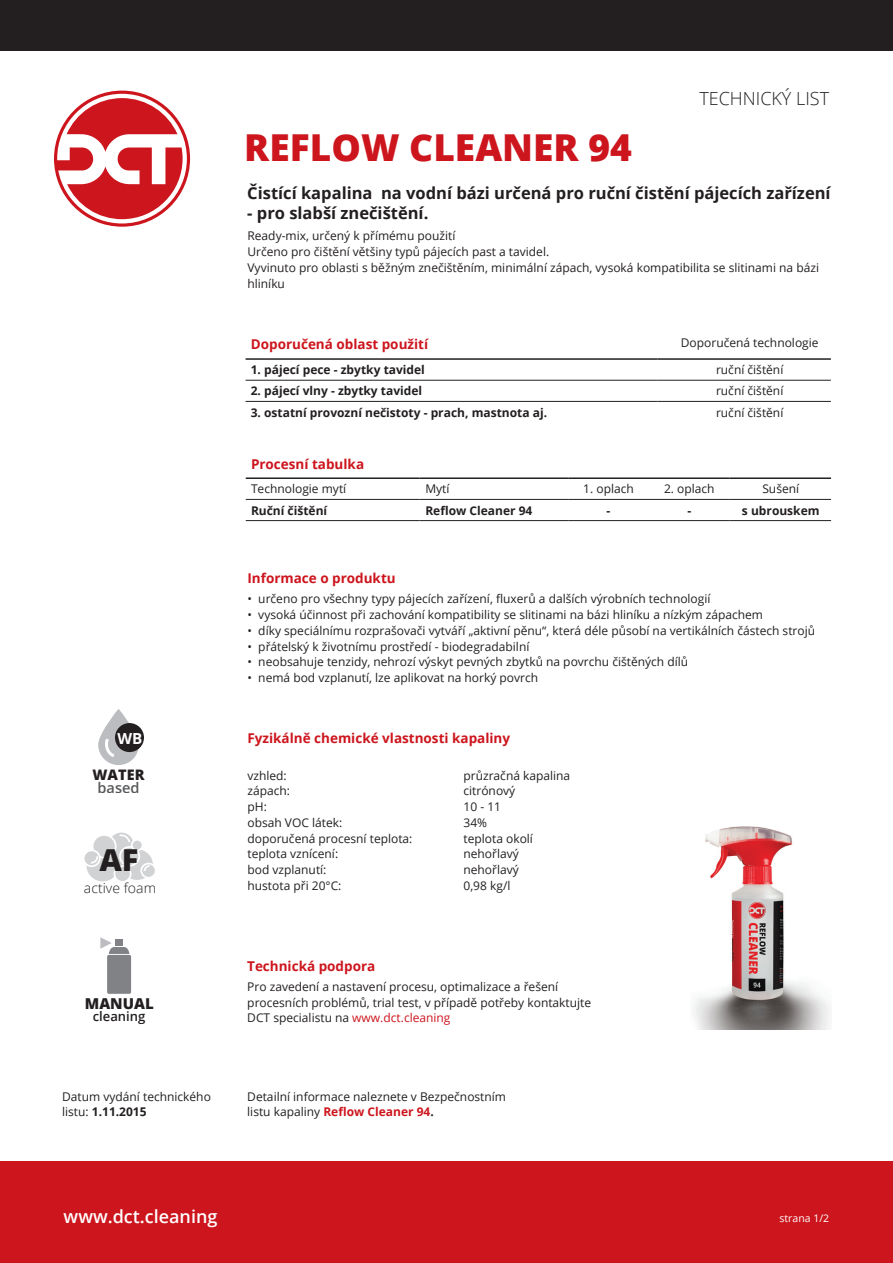
<style>
.page{position:relative;width:893px;height:1263px;background:#fff}
.page>*{position:absolute;margin:0;border:0;box-sizing:border-box;transform-origin:0 0}
.t1{font:800 37.2px "Open Sans";color:#cd151d}
.t2{font:800 30.3px "Open Sans";color:#231f20}
.t3{font:600 18px "Open Sans";color:#fff}
.t4{font:300 18px "Open Sans";color:#231f20}
.t5{font:700 16.5px "Open Sans";color:#231f20}
.t6{font:700 15.3px "Open Sans";color:#fff}
.t7{font:800 15px "Open Sans";color:#231f20}
.t8{font:800 14.55px "Open Sans";color:#231f20}
.t9{font:600 14.55px "Open Sans";color:#57585a}
.t10{font:300 13.8px "Open Sans";color:#231f20}
.t11{font:700 13.5px "Open Sans";color:#cd151d}
.t12{font:600 13.05px "Open Sans";color:#231f20}
.t13{font:12px/15.8px "Open Sans";color:#231f20}
.t14{font:700 12px "Open Sans";color:#231f20}
.t15{font:10.5px "Open Sans";color:#fff}
.s1{color:#cd151d}
.s2{font-weight:700}
.s3{font-weight:700;color:#cd151d}
</style>
<div class="page">
<div style="left:0;top:1162px;width:893px;height:101px;background:#cd151d"></div>
<div style="left:0;top:0;width:893px;height:50px;background:#231f20"></div>
<hr style="left:246px;top:358px;width:411px;height:2px;background:#231f20">
<hr style="left:657px;top:358px;width:174px;height:2px;background:#231f20">
<hr style="left:246px;top:380px;width:411px;height:1px;background:#231f20">
<hr style="left:657px;top:380px;width:174px;height:1px;background:#231f20">
<hr style="left:246px;top:401px;width:411px;height:1px;background:#231f20">
<hr style="left:657px;top:401px;width:174px;height:1px;background:#231f20">
<hr style="left:246px;top:477px;width:173px;height:2px;background:#231f20">
<hr style="left:419px;top:477px;width:149px;height:2px;background:#231f20">
<hr style="left:568px;top:477px;width:81px;height:2px;background:#231f20">
<hr style="left:649px;top:477px;width:81px;height:2px;background:#231f20">
<hr style="left:730px;top:477px;width:101px;height:2px;background:#231f20">
<hr style="left:246px;top:499px;width:173px;height:1px;background:#231f20">
<hr style="left:419px;top:499px;width:149px;height:1px;background:#231f20">
<hr style="left:568px;top:499px;width:81px;height:1px;background:#231f20">
<hr style="left:649px;top:499px;width:81px;height:1px;background:#231f20">
<hr style="left:730px;top:499px;width:101px;height:1px;background:#231f20">
<hr style="left:246px;top:520px;width:173px;height:1px;background:#231f20">
<hr style="left:419px;top:520px;width:149px;height:1px;background:#231f20">
<hr style="left:568px;top:520px;width:81px;height:1px;background:#231f20">
<hr style="left:649px;top:520px;width:81px;height:1px;background:#231f20">
<hr style="left:730px;top:520px;width:101px;height:1px;background:#231f20">
<svg style="left:99px;top:711px;width:39px;height:53px"></svg>
<div style="left:98px;top:710px;width:41px;height:55px;border:2px solid #bcbdc0;border-radius:19px"></div>
<svg style="left:104px;top:738px;width:11px;height:20px"></svg>
<div style="left:115px;top:723px;width:29px;height:29px;background:#231f20;border-radius:50%"></div>
<img style="left:694px;top:826px;width:136px;height:203px">
<svg style="left:54px;top:91px;width:136px;height:136px"></svg>
<svg style="left:84px;top:832px;width:71px;height:50px"></svg>
<svg style="left:100px;top:937px;width:31px;height:57px"></svg>
<h1 class="t1" style="left:244px;top:119px;width:389px">REFLOW CLEANER 94</h1>
<h3 class="t4" style="left:699px;top:86px;width:131px">TECHNICKÝ LIST</h3>
<h3 class="t5" style="left:247px;top:181px;width:585px">Čistící kapalina na vodní bázi určená pro ruční čistění pájecích zařízení</h3>
<h3 class="t5" style="left:247px;top:201px;width:183px">- pro slabší znečištění.</h3>
<p class="t13" style="left:247px;top:228px;width:573px">Ready-mix, určený k přímému použití<br>Určeno pro čištění většiny typů pájecích past a tavidel.<br>Vyvinuto pro oblasti s běžným znečištěním, minimální zápach, vysoká kompatibilita se slitinami na bázi hliníku</p>
<p class="t11" style="left:251px;top:334px;width:179px">Doporučená oblast použití</p>
<p class="t13" style="left:681px;top:335px;width:139px">Doporučená technologie</p>
<p class="t14" style="left:251px;top:361px;width:176px">1. pájecí pece - zbytky tavidel</p>
<p class="t13" style="left:716px;top:362px;width:69px">ruční čištění</p>
<p class="t14" style="left:251px;top:383px;width:173px">2. pájecí vlny - zbytky tavidel</p>
<p class="t13" style="left:716px;top:383px;width:69px">ruční čištění</p>
<p class="t14" style="left:251px;top:404px;width:298px">3. ostatní provozní nečistoty - prach, mastnota aj.</p>
<p class="t13" style="left:716px;top:404px;width:69px">ruční čištění</p>
<p class="t11" style="left:251px;top:454px;width:115px">Procesní tabulka</p>
<p class="t13" style="left:251px;top:481px;width:97px">Technologie mytí</p>
<p class="t13" style="left:425px;top:481px;width:26px">Mytí</p>
<p class="t13" style="left:583px;top:481px;width:52px">1. oplach</p>
<p class="t13" style="left:664px;top:481px;width:52px">2. oplach</p>
<p class="t13" style="left:762px;top:481px;width:38px">Sušení</p>
<p class="t14" style="left:251px;top:502px;width:78px">Ruční čištění</p>
<p class="t14" style="left:425px;top:502px;width:109px">Reflow Cleaner 94</p>
<p class="t14" style="left:607px;top:502px;width:5px">-</p>
<p class="t14" style="left:687px;top:502px;width:5px">-</p>
<p class="t14" style="left:742px;top:502px;width:79px">s ubrouskem</p>
<p class="t11" style="left:247px;top:568px;width:150px">Informace o produktu</p>
<p class="t6" style="left:117px;top:727px;width:26px">WB</p>
<p class="t8" style="left:93px;top:763px;width:53px">WATER</p>
<p class="t9" style="left:98px;top:778px;width:43px">based</p>
<h2 class="t2" style="left:99px;top:837px;width:41px">AF</h2>
<p class="t10" style="left:84px;top:878px;width:74px">active foam</p>
<p class="t7" style="left:85px;top:992px;width:70px">MANUAL</p>
<p class="t12" style="left:93px;top:1008px;width:54px">cleaning</p>
<p class="t13" style="left:248px;top:591px;width:464px">• určeno pro všechny typy pájecích zařízení, fluxerů a dalších výrobních technologií</p>
<p class="t13" style="left:248px;top:606px;width:517px">• vysoká účinnost při zachování kompatibility se slitinami na bázi hliníku a nízkým zápachem</p>
<p class="t13" style="left:248px;top:622px;width:569px">• díky speciálnímu rozprašovači vytváří „aktivní pěnu“, která déle působí na vertikálních částech strojů</p>
<p class="t13" style="left:248px;top:638px;width:283px">• přátelský k životnímu prostředí - biodegradabilní</p>
<p class="t13" style="left:248px;top:654px;width:442px">• neobsahuje tenzidy, nehrozí výskyt pevných zbytků na povrchu čištěných dílů</p>
<p class="t13" style="left:248px;top:669px;width:292px">• nemá bod vzplanutí, lze aplikovat na horký povrch</p>
<p class="t11" style="left:247px;top:729px;width:264px">Fyzikálně chemické vlastnosti kapaliny</p>
<p class="t13" style="left:247px;top:767px;width:41px">vzhled:</p>
<p class="t13" style="left:463px;top:767px;width:108px">průzračná kapalina</p>
<p class="t13" style="left:247px;top:783px;width:44px">zápach:</p>
<p class="t13" style="left:463px;top:783px;width:53px">citrónový</p>
<p class="t13" style="left:247px;top:799px;width:21px">pH:</p>
<p class="t13" style="left:463px;top:799px;width:39px">10 - 11</p>
<p class="t13" style="left:247px;top:814px;width:96px">obsah VOC látek:</p>
<p class="t13" style="left:463px;top:814px;width:25px">34%</p>
<p class="t13" style="left:247px;top:830px;width:166px">doporučená procesní teplota:</p>
<p class="t13" style="left:463px;top:830px;width:71px">teplota okolí</p>
<p class="t13" style="left:247px;top:846px;width:92px">teplota vznícení:</p>
<p class="t13" style="left:463px;top:846px;width:57px">nehořlavý</p>
<p class="t13" style="left:247px;top:862px;width:80px">bod vzplanutí:</p>
<p class="t13" style="left:463px;top:862px;width:57px">nehořlavý</p>
<p class="t13" style="left:247px;top:877px;width:96px">hustota při 20°C:</p>
<p class="t13" style="left:463px;top:877px;width:48px">0,98 kg/l</p>
<p class="t11" style="left:247px;top:957px;width:130px">Technická podpora</p>
<p class="t13" style="left:247px;top:978px;width:345px">Pro zavedení a nastavení procesu, optimalizace a řešení procesních problémů, trial test, v případě potřeby kontaktujte<br>DCT specialistu na <span class="s1">www.dct.cleaning</span></p>
<p class="t13" style="left:62px;top:1089px;width:150px;line-height:14.4px">Datum vydání technického listu: <span class="s2">1.11.2015</span></p>
<p class="t13" style="left:247px;top:1089px;width:260px;line-height:14.4px">Detailní informace naleznete v Bezpečnostním listu kapaliny <span class="s3">Reflow Cleaner 94</span><span class="s2">.</span></p>
<h3 class="t3" style="left:64px;top:1204px;width:155px">www.dct.cleaning</h3>
<p class="t15" style="left:779px;top:1210px;width:51px">strana 1/2</p>
</div>
